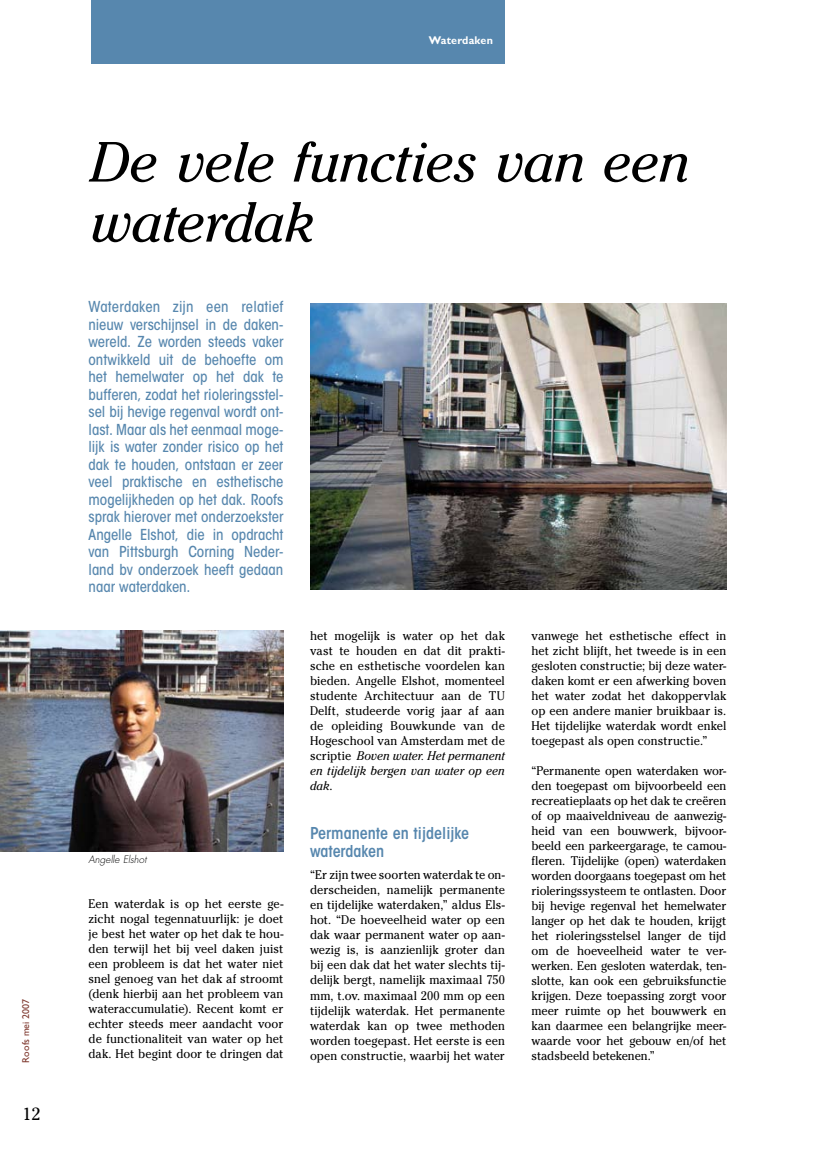
<style>
.page{position:relative;width:815px;height:1152px;background:#fff}
.page>*{position:absolute;margin:0;border:0;box-sizing:border-box;transform-origin:0 0}
.t1{font:italic 56.25px/60px "Cheltenham Std";letter-spacing:-.015em;color:#000}
.t2{font:17.5px "Cheltenham Std";color:#000}
.t3{font:600 condensed 16.25px/18.8px "ITC Avant Garde Std";color:#5787ae}
.t4{font:500 condensed 15px/17.5px "ITC Avant Garde Std";letter-spacing:-.005em;color:#5787ae;text-align:justify}
.t5{font:12.5px/15px "Cheltenham Std";color:#000;text-align:justify;scale:.95 1}
.t6{font:700 11.25px "Gill Sans Std";letter-spacing:.015em;color:#fff;scale:.95 1}
.t7{font:italic 300 10px "Futura Std";color:#000}
.t8{font:10px "Gill Sans Std";color:#803a30}
.s1{font-style:italic}
</style>
<div class="page">
<div style="left:91px;top:0;width:414px;height:64px;background:#5787ae"></div>
<img style="left:0;top:631px;width:283px;height:220px">
<img style="left:310px;top:304px;width:416px;height:285px">
<p class="t8" style="left:20px;top:1062px;width:65px;rotate:-90deg">Roofs mei 2007</p>
<h2 class="t2" style="left:23px;top:1103px;width:20px">12</h2>
<p class="t6" style="left:429px;top:34px;width:69px">Waterdaken</p>
<h1 class="t1" style="left:90px;top:132px;width:601px">De vele functies van een waterdak</h1>
<p class="t4" style="left:89px;top:298px;width:196px">Waterdaken zijn een relatief nieuw verschijnsel in de daken&shy;wereld. Ze worden steeds vaker ontwikkeld uit de behoefte om het hemelwater op het dak te bufferen, zodat het rioleringsstel&shy;sel bij hevige regenval wordt ont&shy;last. Maar als het eenmaal moge&shy;lijk is water zonder risico op het dak te houden, ontstaan er zeer veel praktische en esthetische mogelijkheden op het dak. Roofs sprak hierover met onderzoekster Angelle Elshot, die in opdracht van Pittsburgh Corning Neder&shy;land bv onderzoek heeft gedaan naar waterdaken.</p>
<p class="t7" style="left:89px;top:853px;width:59px">Angelle Elshot</p>
<p class="t5" style="left:89px;top:896px;width:207px">Een waterdak is op het eerste ge&shy;zicht nogal tegennatuurlijk: je doet je best het water op het dak te hou&shy;den terwijl het bij veel daken juist een probleem is dat het water niet snel genoeg van het dak af stroomt (denk hierbij aan het probleem van wateraccumulatie). Recent komt er echter steeds meer aandacht voor de functionaliteit van water op het dak. Het begint door te dringen dat</p>
<p class="t5" style="left:310px;top:628px;width:207px">het mogelijk is water op het dak vast te houden en dat dit prakti&shy;sche en esthetische voordelen kan bieden. Angelle Elshot, momenteel studente Architectuur aan de TU Delft, studeerde vorig jaar af aan de opleiding Bouwkunde van de Hogeschool van Amsterdam met de scriptie <span class="s1">Boven water. Het permanent en tijdelijk bergen van water op een dak</span>.</p>
<h3 class="t3" style="left:310px;top:823px;width:161px">Permanente en tijdelijke waterdaken</h3>
<p class="t5" style="left:310px;top:867px;width:207px">“Er zijn twee soorten waterdak te on&shy;derscheiden, namelijk per-manente en tijdelijke water-daken,” aldus Els&shy;hot. “De hoeveelheid water op een dak waar permanent water op aan&shy;wezig is, is aanzienlijk groter dan bij een dak dat het water slechts tij&shy;delijk bergt, namelijk maximaal 750 mm, t.ov. maximaal 200 mm op een tijdelijk waterdak. Het permanente waterdak kan op twee methoden worden toegepast. Het eerste is een open constructie, waarbij het water</p>
<p class="t5" style="left:531px;top:628px;width:207px">vanwege het esthetische effect in het zicht blijft, het tweede is in een gesloten constructie; bij deze water&shy;daken komt er een afwerking boven het water zodat het dakoppervlak op een andere manier bruikbaar is.<br>Het tijdelijke waterdak wordt enkel toegepast als open constructie.”</p>
<p class="t5" style="left:531px;top:763px;width:207px">“Permanente open waterdaken wor&shy;den toegepast om bijvoorbeeld een recreatieplaats op het dak te creëren of op maaiveldniveau de aanwezig&shy;heid van een bouwwerk, bijvoor&shy;beeld een parkeergarage, te camou&shy;fleren. Tijdelijke (open) waterdaken worden doorgaans toegepast om het rioleringssysteem te ontlasten. Door bij hevige regenval het hemelwater langer op het dak te houden, krijgt het rioleringsstelsel langer de tijd om de hoeveelheid water te ver&shy;werken. Een gesloten waterdak, ten&shy;slotte, kan ook een gebruiksfunctie krijgen. Deze toepassing zorgt voor meer ruimte op het bouwwerk en kan daarmee een belangrijke meer&shy;waarde voor het gebouw en/of het stadsbeeld betekenen.”</p>
</div>
